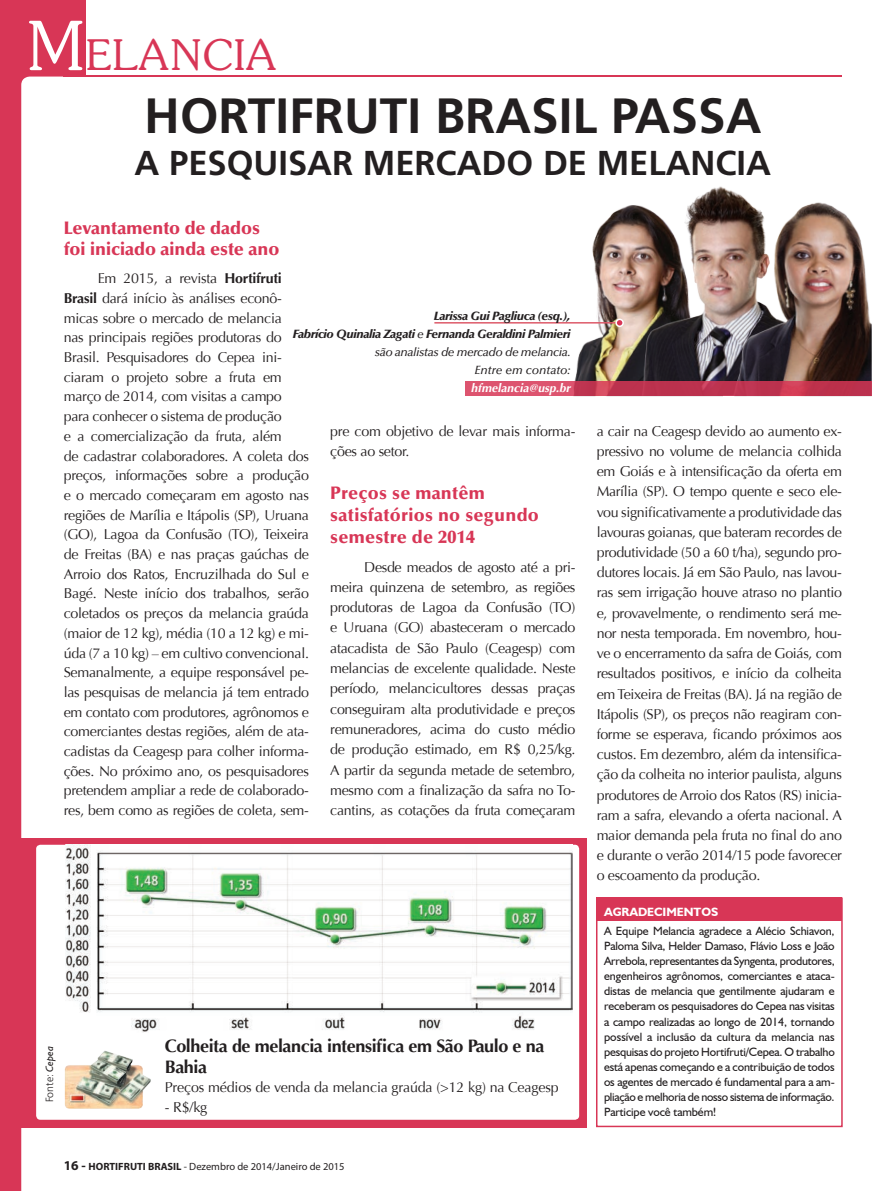
<style>
.page{position:relative;width:893px;height:1191px;background:#fff}
.page>*{position:absolute;margin:0;border:0;box-sizing:border-box;transform-origin:0 0}
.t1{font:700 49.5px "Frutiger";color:#231f20}
.t2{font:300 42px "Souvenir";letter-spacing:.03em;color:#d83656}
.t3{font:700 34.5px "Frutiger";color:#231f20}
.t4{font:900 18px/21.8px "Optima";letter-spacing:.015em;color:#d83656}
.t5{font:700 18px/21px "Optima";letter-spacing:-.025em;color:#231f20}
.t6{font:14.25px/20.2px "Optima";letter-spacing:-.02em;color:#231f20}
.t7{font:12px/15px "Humanist 521 BT";letter-spacing:-.02em;color:#231f20;text-align:justify}
.t8{font:italic 900 12px/18px "Optima";letter-spacing:-.03em;color:#231f20;text-align:right}
.t9{font:italic 700 12px "Optima";color:#fff}
.t10{font:700 12px "Humanist 521 BT";color:#fff}
.t11{font:10.5px "Myriad Pro";color:#231f20}
.t12{font:300 10.5px "Frutiger";color:#231f20}
.s1{font-size:67.5px;color:#fff}
.s2{font-weight:700}
.s3{font-weight:500}
.s4{font-family:"Humanist 521 BT";font-weight:400;font-style:italic}
.s5{font-weight:700;font-size:13.5px}
</style>
<div class="page">
<img style="left:520px;top:206px;width:107px;height:175px">
<div style="left:0;top:0;width:85px;height:1191px;background:#d83656"></div>
<svg style="left:21px;top:77px;width:287px;height:1114px"></svg>
<hr style="left:64px;top:75px;width:778px;height:2px;background:#d83656">
<hr style="left:434px;top:322px;width:185px;height:1px;background:#dd5a69">
<div style="left:616px;top:319px;width:7px;height:7px;background:#d83656;border-radius:50%"></div>
<div style="left:615px;top:318px;width:9px;height:9px;border:2px solid #fff;border-radius:50%"></div>
<img style="left:627px;top:192px;width:80px;height:189px">
<img style="left:707px;top:186px;width:165px;height:195px">
<svg style="left:465px;top:381px;width:407px;height:15px;background:#c73d58"></svg>
<div style="left:0;top:838px;width:586px;height:289px;background:#d83656"></div>
<div style="left:36px;top:844px;width:543px;height:275px;background:#fff;border-radius:4px"></div>
<img style="left:65px;top:1051px;width:86px;height:58px">
<img style="left:62px;top:844px;width:511px;height:188px">
<div style="left:596px;top:897px;width:247px;height:230px;border:2px solid #d83656"></div>
<div style="left:596px;top:897px;width:246px;height:24px;background:#d83656"></div>
<h2 class="t2" style="left:27px;top:29px;width:251px"><span class="s1">M</span>ELANCIA</h2>
<h1 class="t1" style="left:144px;top:87px;width:619px">H ORTIFRUTI BRASIL PASSA</h1>
<h3 class="t3" style="left:135px;top:142px;width:638px">A PESQUISAR MERCADO DE MELANCIA</h3>
<p class="t4" style="left:64px;top:217px;width:217px;line-height:21.1px">Levantamento de dados foi iniciado ainda este ano</p>
<p class="t6" style="left:64px;top:269px;width:247px;line-height:19.6px;text-indent:34px">Em 2015, a revista <span class="s2">Hortifruti Brasil</span> dará início às análises econô&shy;micas sobre o mercado de melancia<br>nas principais regiões produtoras do Brasil. Pesquisadores do Cepea ini&shy;ciaram o projeto sobre a fruta em março de 2014, com visitas a campo para conhecer o sistema de produção<br>e a comercialização da fruta, além<br>de cadastrar colaboradores. A coleta dos preços, informações sobre a produção e o mercado começaram em agosto nas regiões de Marília e Itápolis (SP), Uruana (GO), Lagoa da Confusão (TO), Teixeira de Freitas (BA) e nas praças gaúchas de Arroio dos Ratos, Encruzilhada do Sul e Bagé. Neste início dos trabalhos, serão coletados os preços da melancia graúda (maior de 12 kg), média (10 a 12 kg) e mi&shy;úda (7 a 10 kg) – em cultivo convencional.<br>Semanalmente, a equipe responsável pe&shy;las pesquisas de melancia já tem entrado em contato com produtores, agrônomos e comerciantes destas regiões, além de ata&shy;cadistas da Ceagesp para colher informa&shy;ções. No próximo ano, os pesquisadores pretendem ampliar a rede de colaborado&shy;res, bem como as regiões de coleta, sem-</p>
<p class="t8" style="left:293px;top:306px;width:280px">Larissa Gui Pagliuca (esq.),<br>Fabrício Quinalia Zagati <span class="s3">e</span> Fernanda Geraldini Palmieri <span class="s3">são analistas de mercado de melancia.<br>Entre em contato:</span></p>
<p class="t9" style="left:471px;top:380px;width:101px">hfmelancia@usp.br</p>
<p class="t6" style="left:330px;top:421px;width:247px">pre com objetivo de levar mais informa&shy;ções ao setor.</p>
<p class="t4" style="left:330px;top:482px;width:210px">Preços se mantêm satisfatórios no segundo semestre de 2014</p>
<p class="t6" style="left:330px;top:557px;width:247px;text-align:justify;text-indent:34px">Desde meados de agosto até a pri&shy;meira quinzena de setembro, as regiões produtoras de Lagoa da Confusão (TO) e Uruana (GO) abasteceram o mercado atacadista de São Paulo (Ceagesp) com melancias de excelente qualidade. Neste período, melancicultores dessas praças conseguiram alta produtividade e preços remuneradores, acima do custo médio de produção estimado, em R$ 0,25/kg.<br>A partir da segunda metade de setembro, mesmo com a finalização da safra no To&shy;cantins, as cotações da fruta começaram</p>
<p class="t12" style="left:44px;top:1102px;width:57px;rotate:-90deg">Fonte: <span class="s4">Cepea</span></p>
<p class="t5" style="left:165px;top:1035px;width:381px">Colheita de melancia intensifica em São Paulo e na<br>Bahia</p>
<p class="t6" style="left:165px;top:1077px;width:396px">Preços médios de venda da melancia graúda (&gt;12 kg) na Ceagesp</p>
<p class="t6" style="left:165px;top:1097px;width:44px">- R$/kg</p>
<p class="t11" style="left:64px;top:1160px;width:282px"><span class="s5">16 -</span> <span class="s2">HORTIFRUTI BRASIL</span> - Dezembro de 2014/Janeiro de 2015</p>
<p class="t6" style="left:597px;top:421px;width:247px;text-align:justify">a cair na Ceagesp devido ao aumento ex&shy;pressivo no volume de melancia colhida em Goiás e à intensificação da oferta em Marília (SP). O tempo quente e seco ele&shy;vou significativamente a produtividade das lavouras goianas, que bateram recordes de produtividade (50 a 60 t/ha), segundo pro&shy;dutores locais. Já em São Paulo, nas lavou&shy;ras sem irrigação houve atraso no plantio e, provavelmente, o rendimento será me&shy;nor nesta temporada. Em novembro, hou&shy;ve o encerramento da safra de Goiás, com resultados positivos, e início da colheita em Teixeira de Freitas (BA). Já na região de Itápolis (SP), os preços não reagiram con&shy;forme se esperava, ficando próximos aos custos. Em dezembro, além da intensifica&shy;ção da colheita no interior paulista, alguns produtores de Arroio dos Ratos (RS) inicia&shy;ram a safra, elevando a oferta nacional. A maior demanda pela fruta no final do ano e durante o verão 2014/15 pode favorecer o escoamento da produção.</p>
<p class="t10" style="left:604px;top:904px;width:116px">AGRADECIMENTOS</p>
<p class="t7" style="left:604px;top:923px;width:232px">A Equipe Melancia agradece a Alécio Schiavon, Paloma Silva, Helder Damaso, Flávio Loss e João Arrebola, representantes da Syngenta, produtores, engenheiros agrônomos, comerciantes e ataca&shy;distas de melancia que gentilmente ajudaram e receberam os pesquisadores do Cepea nas visitas a campo realizadas ao longo de 2014, tornando possível a inclusão da cultura da melancia nas pesquisas do projeto Hortifruti/Cepea. O trabalho está apenas começando e a contribuição de todos os agentes de mercado é fundamental para a am&shy;pliação e melhoria de nosso sistema de informação.<br>Participe você também!</p>
</div>
